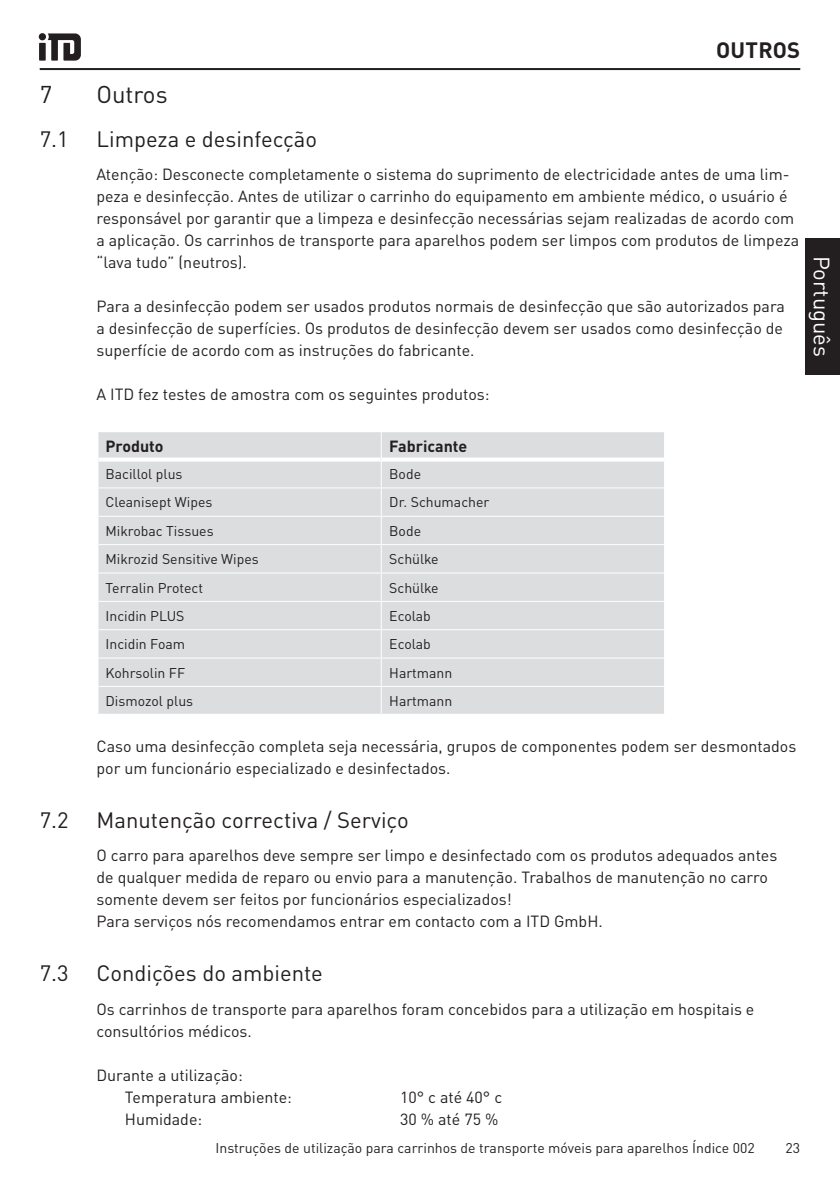
<style>
.page{position:relative;width:840px;height:1191px;background:#fff}
.page>*{position:absolute;margin:0;border:0;box-sizing:border-box;transform-origin:0 0}
.t1{font:24px "DINOT";color:#231f20}
.t2{font:22px "DINOT";color:#231f20}
.t3{font:22px "DINOT";color:#fff}
.t4{font:700 22px "DINOT";letter-spacing:.01em;color:#231f20}
.t5{font:16px/22px "DIN Pro";color:#231f20}
.t6{font:700 16px "DINOT";color:#231f20}
.t7{font:14px "DINOT";color:#231f20}
</style>
<div class="page">
<hr style="left:40px;top:68px;width:759px;height:2px;background:#231f20">
<svg style="left:39px;top:33px;width:42px;height:28px"></svg>
<div style="left:805px;top:238px;width:34px;height:136px;background:#231f20"></div>
<div style="left:98px;top:432px;width:565px;height:282px;background:#dcdddf"></div>
<hr style="left:381px;top:487px;width:282px;height:1px;background:#fff">
<hr style="left:381px;top:516px;width:282px;height:1px;background:#fff">
<hr style="left:381px;top:544px;width:282px;height:1px;background:#fff">
<hr style="left:381px;top:572px;width:282px;height:1px;background:#fff">
<hr style="left:381px;top:601px;width:282px;height:1px;background:#fff">
<hr style="left:381px;top:629px;width:282px;height:1px;background:#fff">
<hr style="left:381px;top:657px;width:282px;height:1px;background:#fff">
<hr style="left:381px;top:686px;width:282px;height:1px;background:#fff">
<hr style="left:98px;top:487px;width:283px;height:1px;background:#fff">
<hr style="left:98px;top:516px;width:283px;height:1px;background:#fff">
<hr style="left:98px;top:544px;width:283px;height:1px;background:#fff">
<hr style="left:98px;top:572px;width:283px;height:1px;background:#fff">
<hr style="left:98px;top:601px;width:283px;height:1px;background:#fff">
<hr style="left:98px;top:629px;width:283px;height:1px;background:#fff">
<hr style="left:98px;top:657px;width:283px;height:1px;background:#fff">
<hr style="left:98px;top:686px;width:283px;height:1px;background:#fff">
<svg style="left:380px;top:432px;width:1px;height:282px"></svg>
<svg style="left:98px;top:457px;width:282px;height:4px"></svg>
<svg style="left:381px;top:457px;width:282px;height:4px"></svg>
<h2 class="t4" style="left:715px;top:33px;width:85px">OUTROS</h2>
<h1 class="t1" style="left:40px;top:76px;width:14px">7</h1>
<h1 class="t1" style="left:96px;top:76px;width:73px">Outros</h1>
<h2 class="t2" style="left:40px;top:122px;width:30px">7.1</h2>
<h2 class="t2" style="left:96px;top:122px;width:222px">Limpeza e desinfecção</h2>
<p class="t5" style="left:96px;top:162px;width:703px">Atenção: Desconecte completamente o sistema do suprimento de electricidade antes de uma lim&shy;peza e desinfecção. Antes de utilizar o carrinho do equipamento em ambiente médico, o usuário é responsável por garantir que a limpeza e desinfecção necessárias sejam realizadas de acordo com a aplicação. Os carrinhos de transporte para aparelhos podem ser limpos com produtos de limpeza “lava tudo” (neutros).</p>
<p class="t5" style="left:96px;top:294px;width:689px">Para a desinfecção podem ser usados produtos normais de desinfecção que são autorizados para a desinfecção de superfícies. Os produtos de desinfecção devem ser usados como desinfecção de superfície de acordo com as instruções do fabricante.</p>
<p class="t5" style="left:96px;top:382px;width:394px">A ITD fez testes de amostra com os seguintes produtos:</p>
<p class="t6" style="left:105px;top:433px;width:59px">Produto</p>
<p class="t6" style="left:389px;top:433px;width:79px">Fabricante</p>
<p class="t7" style="left:105px;top:463px;width:78px">Bacillol plus</p>
<p class="t7" style="left:389px;top:463px;width:33px">Bode</p>
<p class="t7" style="left:105px;top:492px;width:108px">Cleanisept Wipes</p>
<p class="t7" style="left:389px;top:492px;width:102px">Dr. Schumacher</p>
<p class="t7" style="left:105px;top:520px;width:110px">Mikrobac Tissues</p>
<p class="t7" style="left:389px;top:520px;width:33px">Bode</p>
<p class="t7" style="left:105px;top:548px;width:155px">Mikrozid Sensitive Wipes</p>
<p class="t7" style="left:389px;top:548px;width:51px">Schülke</p>
<p class="t7" style="left:105px;top:577px;width:99px">Terralin Protect</p>
<p class="t7" style="left:389px;top:577px;width:51px">Schülke</p>
<p class="t7" style="left:105px;top:605px;width:80px">Incidin PLUS</p>
<p class="t7" style="left:389px;top:605px;width:43px">Ecolab</p>
<p class="t7" style="left:105px;top:633px;width:81px">Incidin Foam</p>
<p class="t7" style="left:389px;top:633px;width:43px">Ecolab</p>
<p class="t7" style="left:105px;top:662px;width:81px">Kohrsolin FF</p>
<p class="t7" style="left:389px;top:662px;width:65px">Hartmann</p>
<p class="t7" style="left:105px;top:690px;width:89px">Dismozol plus</p>
<p class="t7" style="left:389px;top:690px;width:65px">Hartmann</p>
<p class="t5" style="left:96px;top:734px;width:701px">Caso uma desinfecção completa seja necessária, grupos de componentes podem ser desmontados por um funcionário especializado e desinfectados.</p>
<h2 class="t2" style="left:40px;top:803px;width:30px">7.2</h2>
<h2 class="t2" style="left:96px;top:803px;width:313px">Manutenção correctiva / Serviço</h2>
<p class="t5" style="left:96px;top:843px;width:682px">O carro para aparelhos deve sempre ser limpo e desinfectado com os produtos adequados antes de qualquer medida de reparo ou envio para a manutenção. Trabalhos de manutenção no carro somente devem ser feitos por funcionários especializados!<br>Para serviços nós recomendamos entrar em contacto com a ITD GmbH.</p>
<h2 class="t2" style="left:40px;top:956px;width:30px">7.3</h2>
<h2 class="t2" style="left:96px;top:956px;width:228px">Condições do ambiente</h2>
<p class="t5" style="left:96px;top:996px;width:659px">Os carrinhos de transporte para aparelhos foram concebidos para a utilização em hospitais e consultórios médicos.</p>
<p class="t5" style="left:125px;top:1062px;width:168px;text-indent:-28px">Durante a utilização:<br>Temperatura ambiente:</p>
<p class="t5" style="left:400px;top:1084px;width:103px">10° c até 40° c</p>
<p class="t5" style="left:125px;top:1106px;width:79px">Humidade:</p>
<p class="t5" style="left:400px;top:1106px;width:100px">30 % até 75 %</p>
<p class="t7" style="left:215px;top:1137px;width:540px">Instruções de utilização para carrinhos de transporte móveis para aparelhos Índice 002</p>
<p class="t7" style="left:785px;top:1137px;width:16px">23</p>
<h2 class="t3" style="left:838px;top:256px;width:103px;rotate:90deg">Português</h2>
</div>
